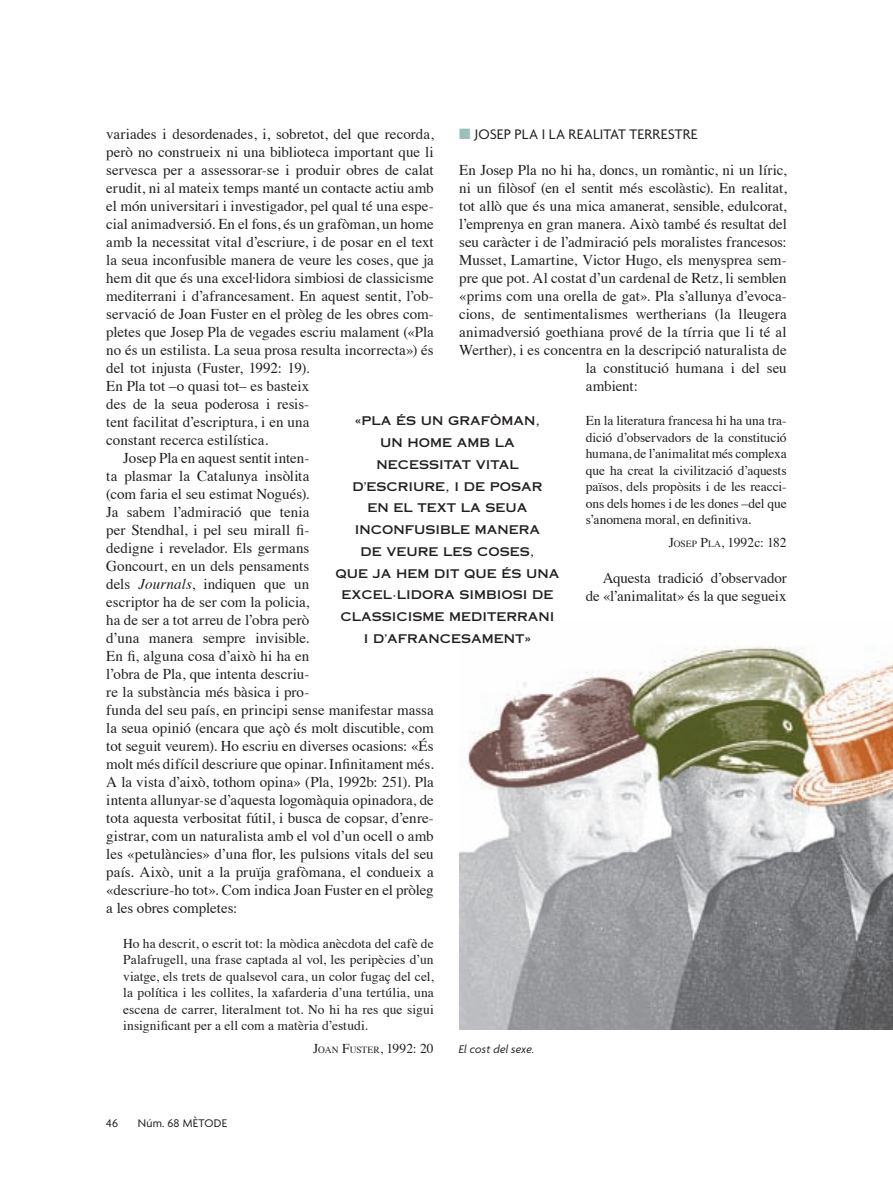
<style>
.page{position:relative;width:893px;height:1191px;background:#fff}
.page>*{position:absolute;margin:0;border:0;box-sizing:border-box;transform-origin:0 0}
.t1{font:15px/18px "Times";color:#231f20;text-align:right}
.t2{font:15px "Agenda";letter-spacing:.01em;color:#231f20}
.t3{font:13.5px/16.5px "Times";color:#231f20;text-align:justify}
.t4{font:12px/21.8px "Copperplate Thirty One AB";color:#231f20;text-align:center}
.t5{font:12px "Agenda";letter-spacing:.02em;color:#231f20}
.t6{font:italic 12px "Agenda";letter-spacing:.01em;color:#231f20}
.s1{color:#9ac1b9}
.s2{font-size:9.45px}
.s3{font-style:italic}
</style>
<div class="page">
<img style="left:459px;top:646px;width:434px;height:384px">
<p class="t2" style="left:459px;top:128px;width:240px"><span class="s1">■</span> JOSEP PLA I LA REALITAT TERRESTRE</p>
<p class="t1" style="left:459px;top:162px;width:329px">En Josep Pla no hi ha, doncs, un romàntic, ni un líric,</p>
<p class="t1" style="left:459px;top:180px;width:329px">ni un filòsof (en el sentit més escolàstic). En realitat,</p>
<p class="t1" style="left:459px;top:198px;width:329px">tot allò que és una mica amanerat, sensible, edulcorat,</p>
<p class="t1" style="left:459px;top:216px;width:329px">l’emprenya en gran manera. Això també és resultat del</p>
<p class="t1" style="left:459px;top:234px;width:329px">seu caràcter i de l’admiració pels moralistes francesos:</p>
<p class="t1" style="left:459px;top:252px;width:329px">Musset, Lamartine, Victor Hugo, els menysprea sem-</p>
<p class="t1" style="left:459px;top:270px;width:329px">pre que pot. Al costat d’un cardenal de Retz, li semblen</p>
<p class="t1" style="left:459px;top:288px;width:329px">«prims com una orella de gat». Pla s’allunya d’evoca-</p>
<p class="t1" style="left:459px;top:306px;width:329px">cions, de sentimentalismes wertherians (la lleugera</p>
<p class="t1" style="left:459px;top:324px;width:329px">animadversió goethiana prové de la tírria que li té al</p>
<p class="t1" style="left:459px;top:342px;width:329px">Werther), i es concentra en la descripció naturalista de</p>
<p class="t1" style="left:586px;top:360px;width:202px">la constitució humana i del seu</p>
<p class="t1" style="left:586px;top:378px;width:54px">ambient:</p>
<p class="t3" style="left:586px;top:413px;width:202px">En la literatura francesa hi ha una tra&shy;dició d’observadors de la constitució humana, de l’animalitat més complexa que ha creat la civilització d’aquests països, dels propòsits i de les reacci&shy;ons dels homes i de les dones –del que s’anomena moral, en definitiva.</p>
<p class="t3" style="left:669px;top:535px;width:119px">J<span class="s2">OSEP</span> P<span class="s2">LA</span>, 1992c: 182</p>
<p class="t1" style="left:586px;top:570px;width:202px">Aquesta tradició d’observador de «l’animalitat» és la que segueix</p>
<p class="t1" style="left:106px;top:126px;width:329px">variades i desordenades, i, sobretot, del que recorda,</p>
<p class="t1" style="left:106px;top:144px;width:329px">però no construeix ni una biblioteca important que li</p>
<p class="t1" style="left:106px;top:162px;width:329px">servesca per a assessorar-se i produir obres de calat</p>
<p class="t1" style="left:106px;top:180px;width:329px">erudit, ni al mateix temps manté un contacte actiu amb</p>
<p class="t1" style="left:106px;top:198px;width:329px">el món universitari i investigador, pel qual té una espe-</p>
<p class="t1" style="left:106px;top:216px;width:329px">cial animadversió. En el fons, és un grafòman, un home</p>
<p class="t1" style="left:106px;top:234px;width:329px">amb la necessitat vital d’escriure, i de posar en el text</p>
<p class="t1" style="left:106px;top:252px;width:329px">la seua inconfusible manera de veure les coses, que ja</p>
<p class="t1" style="left:106px;top:270px;width:329px">hem dit que és una excel·lidora simbiosi de classicisme</p>
<p class="t1" style="left:106px;top:288px;width:329px">mediterrani i d’afrancesament. En aquest sentit, l’ob-</p>
<p class="t1" style="left:106px;top:306px;width:329px">servació de Joan Fuster en el pròleg de les obres com-</p>
<p class="t1" style="left:106px;top:324px;width:329px">pletes que Josep Pla de vegades escriu malament («Pla</p>
<p class="t1" style="left:106px;top:342px;width:329px">no és un estilista. La seua prosa resulta incorrecta») és</p>
<p class="t1" style="left:106px;top:360px;width:205px">del tot injusta (Fuster, 1992: 19).</p>
<p class="t1" style="left:106px;top:378px;width:204px">En Pla tot –o quasi tot– es basteix</p>
<p class="t1" style="left:106px;top:396px;width:204px">des de la seua poderosa i resis-</p>
<p class="t1" style="left:106px;top:414px;width:205px">tent facilitat d’escriptura, i en una</p>
<p class="t1" style="left:106px;top:432px;width:163px">constant recerca estilística.</p>
<p class="t1" style="left:123px;top:450px;width:188px">Josep Pla en aquest sentit inten-</p>
<p class="t1" style="left:106px;top:468px;width:205px">ta plasmar la Catalunya insòlita</p>
<p class="t1" style="left:106px;top:486px;width:205px">(com faria el seu estimat Nogués).</p>
<p class="t1" style="left:106px;top:504px;width:205px">Ja sabem l’admiració que tenia</p>
<p class="t1" style="left:106px;top:522px;width:205px">per Stendhal, i pel seu mirall fi-</p>
<p class="t1" style="left:106px;top:540px;width:205px">dedigne i revelador. Els germans</p>
<p class="t1" style="left:106px;top:558px;width:205px">Goncourt, en un dels pensaments</p>
<p class="t1" style="left:106px;top:576px;width:205px">dels <span class="s3">Journals</span>, indiquen que un</p>
<p class="t1" style="left:106px;top:594px;width:205px">escriptor ha de ser com la policia,</p>
<p class="t1" style="left:106px;top:612px;width:205px">ha de ser a tot arreu de l’obra però</p>
<p class="t1" style="left:106px;top:630px;width:205px">d’una manera sempre invisible.</p>
<p class="t1" style="left:106px;top:648px;width:205px">En fi, alguna cosa d’això hi ha en</p>
<p class="t1" style="left:106px;top:666px;width:205px">l’obra de Pla, que intenta descriu-</p>
<p class="t1" style="left:106px;top:684px;width:205px">re la substància més bàsica i pro-</p>
<p class="t1" style="left:106px;top:702px;width:329px">funda del seu país, en principi sense manifestar massa</p>
<p class="t1" style="left:106px;top:720px;width:329px">la seua opinió (encara que açò és molt discutible, com</p>
<p class="t1" style="left:106px;top:738px;width:329px">tot seguit veurem). Ho escriu en diverses ocasions: «És</p>
<p class="t1" style="left:106px;top:756px;width:329px">molt més difícil descriure que opinar. Infinitament més.</p>
<p class="t1" style="left:106px;top:774px;width:329px">A la vista d’això, tothom opina» (Pla, 1992b: 251). Pla</p>
<p class="t1" style="left:106px;top:792px;width:329px">intenta allunyar-se d’aquesta logomàquia opinadora, de</p>
<p class="t1" style="left:106px;top:810px;width:329px">tota aquesta verbositat fútil, i busca de copsar, d’enre-</p>
<p class="t1" style="left:106px;top:828px;width:329px">gistrar, com un naturalista amb el vol d’un ocell o amb</p>
<p class="t1" style="left:106px;top:846px;width:329px">les «petulàncies» d’una flor, les pulsions vitals del seu</p>
<p class="t1" style="left:106px;top:864px;width:329px">país. Això, unit a la pruïja grafòmana, el condueix a</p>
<p class="t1" style="left:106px;top:882px;width:329px">«descriure-ho tot». Com indica Joan Fuster en el pròleg</p>
<p class="t1" style="left:106px;top:900px;width:133px">a les obres completes:</p>
<p class="t3" style="left:123px;top:936px;width:312px">Ho ha descrit, o escrit tot: la mòdica anècdota del cafè de Palafrugell, una frase captada al vol, les peripècies d’un viatge, els trets de qualsevol cara, un color fugaç del cel, la política i les collites, la xafarderia d’una tertúlia, una escena de carrer, literalment tot. No hi ha res que sigui insignificant per a ell com a matèria d’estudi.</p>
<p class="t3" style="left:313px;top:1041px;width:122px">J<span class="s2">OAN</span> F<span class="s2">USTER</span>, 1992: 20</p>
<p class="t4" style="left:336px;top:410px;width:225px">«PLA ÉS UN GRAFÒMAN,<br>UN HOME AMB LA<br>NECESSITAT VITAL<br>D’ESCRIURE, I DE POSAR<br>EN EL TEXT LA SEUA<br>INCONFUSIBLE MANERA<br>DE VEURE LES COSES,<br>QUE JA HEM DIT QUE ÉS UNA<br>EXCEL·LIDORA SIMBIOSI DE<br>CLASSICISME MEDITERRANI<br>I D’AFRANCESAMENT»</p>
<p class="t6" style="left:459px;top:1043px;width:77px">El cost del sexe.</p>
<p class="t5" style="left:106px;top:1118px;width:13px">46</p>
<p class="t5" style="left:138px;top:1118px;width:91px">Núm. 68 MÈTODE</p>
</div>
